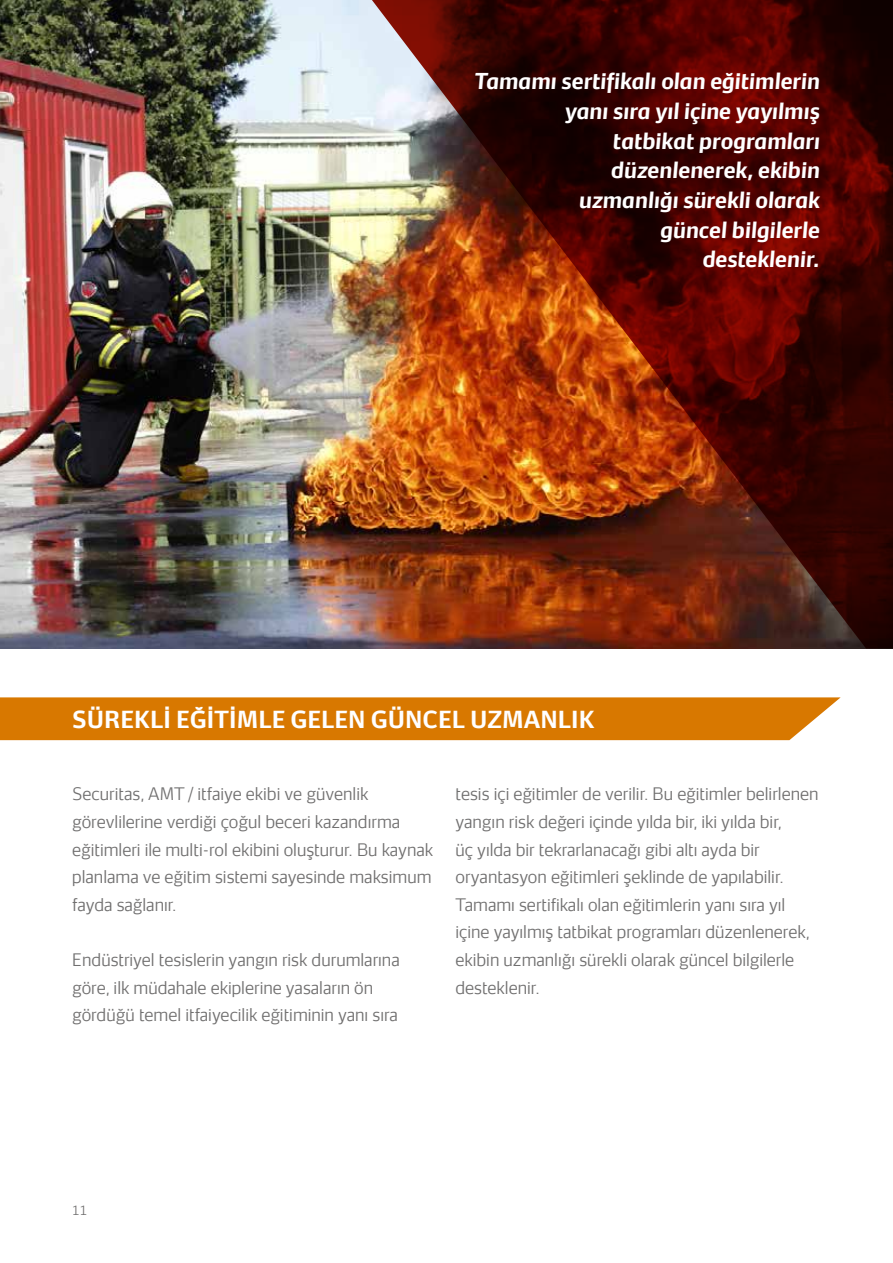
<style>
.page{position:relative;width:893px;height:1263px;background:#fff}
.page>*{position:absolute;margin:0;border:0;box-sizing:border-box;transform-origin:0 0}
.t1{font:700 22.5px "Securitas Sans TT";color:#fff}
.t2{font:italic 700 21px/29.7px "Securitas Sans TT";color:#fff;text-align:right}
.t3{font:300 16.5px/27.6px "Securitas Sans TT";color:#706f6f}
.t4{font:300 12px "Securitas Sans TT";color:#706f6f}
</style>
<div class="page">
<img style="left:0;top:0;width:362px;height:648px">
<div style="left:0;top:697px;width:841px;height:43px;background:#d87800"></div>
<img style="left:362px;top:0;width:531px;height:648px">
<svg style="left:892px;top:113px;width:1px;height:42px"></svg>
<p class="t2" style="left:475px;top:64px;width:347px">Tamamı sertifikalı olan eğitimlerin yanı sıra yıl içine yayılmış<br>tatbikat programları düzenlenerek, ekibin<br>uzmanlığı sürekli olarak<br>güncel bilgilerle<br>desteklenir.</p>
<h1 class="t1" style="left:72px;top:700px;width:524px">SÜREKLI EĞITIMLE GELEN GÜNCEL UZMANLIK</h1>
<p class="t3" style="left:72px;top:778px;width:362px">Securitas, AMT / itfaiye ekibi ve güvenlik görevlilerine verdiği çoğul beceri kazandırma eğitimleri ile multi-rol ekibini oluşturur. Bu kaynak planlama ve eğitim sistemi sayesinde maksimum fayda sağlanır.</p>
<p class="t3" style="left:72px;top:944px;width:329px">Endüstriyel tesislerin yangın risk durumlarına göre, ilk müdahale ekiplerine yasaların ön gördüğü temel itfaiyecilik eğitiminin yanı sıra</p>
<p class="t3" style="left:455px;top:778px;width:365px">tesis içi eğitimler de verilir. Bu eğitimler belirlenen yangın risk değeri içinde yılda bir, iki yılda bir,<br>üç yılda bir tekrarlanacağı gibi altı ayda bir oryantasyon eğitimleri şeklinde de yapılabilir.<br>Tamamı sertifikalı olan eğitimlerin yanı sıra yıl içine yayılmış tatbikat programları düzenlenerek, ekibin uzmanlığı sürekli olarak güncel bilgilerle desteklenir.</p>
<p class="t4" style="left:72px;top:1201px;width:17px">11</p>
</div>
